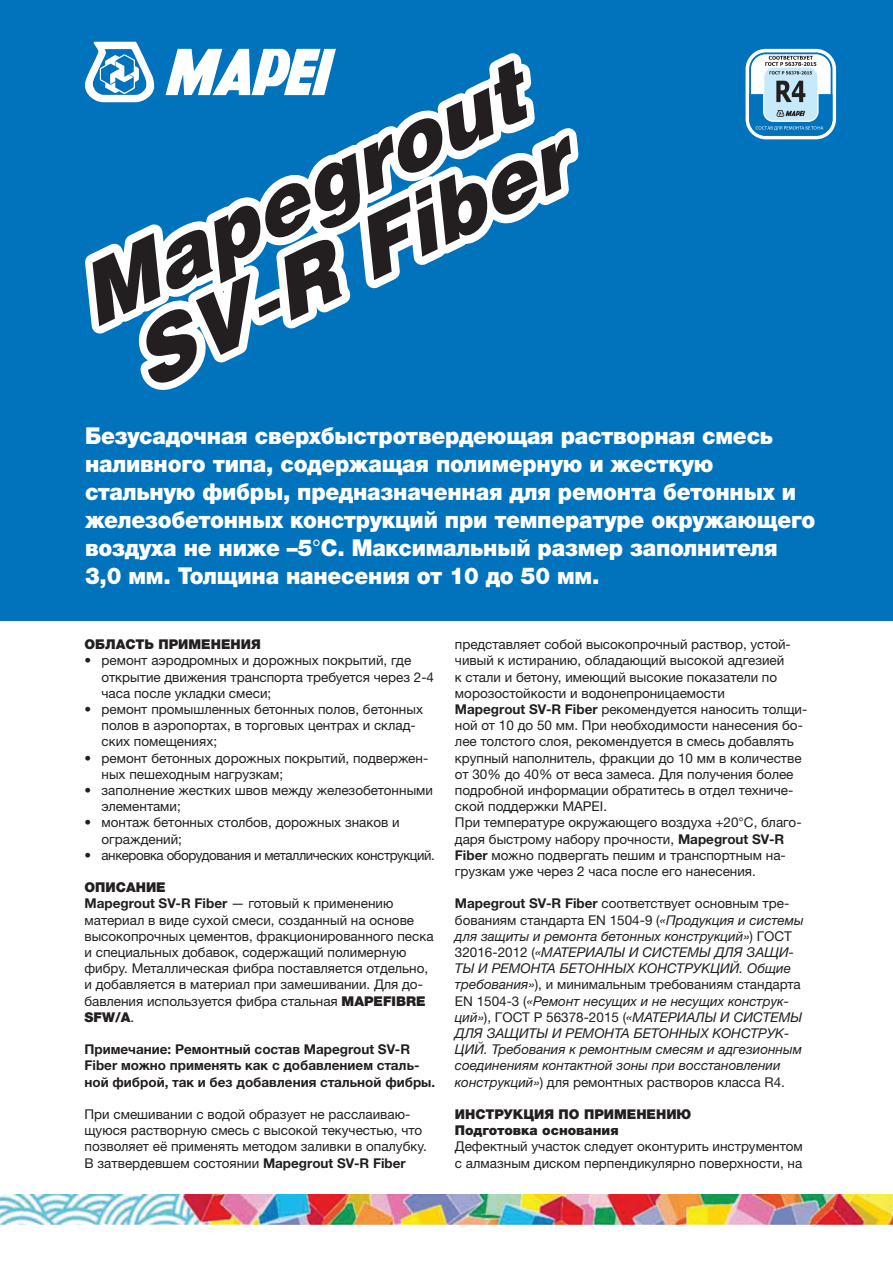
<style>
.page{position:relative;width:893px;height:1263px;background:#fff}
.page>*{position:absolute;margin:0;border:0;box-sizing:border-box;transform-origin:0 0}
.t1{font:900 23.25px/27.9px "Helvetica Neue LTW1 G";letter-spacing:-.01em;color:#fff;scale:.95 1}
.t2{font:13.5px/16.2px "Helvetica Neue LTW1 G";color:#231f20}
.t3{font:italic 13.5px/16.2px "Helvetica Neue LTW1 G";color:#231f20}
.t4{font:700 13.5px/16.2px "Helvetica Neue LTW1 G";color:#231f20}
.заголовок1{font:900 13.5px "Helvetica Neue LTW1 G";color:#231f20}
.t5{font:13.5px "Helvetica Neue LTW1 G";letter-spacing:-.03em;color:#231f20}
.s1{font-weight:400}
.s2{font-weight:700}
.s3{font-weight:900}
.s4{font-weight:700;font-style:normal}
.s5{font-style:normal}
</style>
<div class="page">
<div style="left:0;top:0;width:893px;height:621px;background:#0073bc"></div>
<img style="left:0;top:1194px;width:893px;height:30px">
<svg style="left:85px;top:41px;width:494px;height:349px"></svg>
<svg style="left:145px;top:135px;width:426px;height:251px"></svg>
<svg style="left:93px;top:60px;width:434px;height:266px"></svg>
<div style="left:746px;top:49px;width:90px;height:90px;background:#fff;border-radius:20px"></div>
<svg style="left:749px;top:52px;width:83px;height:84px"></svg>
<p class="t1" style="left:85px;top:422px;width:770px">Безусадочная сверхбыстротвердеющая растворная смесь наливного типа, содержащая полимерную и жесткую стальную фибры, предназначенная для ремонта бетонных и железобетонных конструкций при температуре окружающего воздуха не ниже –5<span class="s1">°</span>C. Максимальный размер заполнителя 3,0 мм. Толщина нанесения от 10 до 50 мм.</p>
<p class="заголовок1" style="left:85px;top:636px;width:178px">ОБЛАСТЬ ПРИМЕНЕНИЯ</p>
<p class="t2" style="left:102px;top:652px;width:334px;text-indent:-17px">• ремонт аэродромных и дорожных покрытий, где открытие движения транспорта требуется через 2-4 часа после укладки смеси;</p>
<p class="t2" style="left:102px;top:701px;width:323px;text-indent:-17px">• ремонт промышленных бетонных полов, бетонных полов в аэропортах, в торговых центрах и склад&shy;ских помещениях;</p>
<p class="t2" style="left:102px;top:749px;width:328px;text-indent:-17px">• ремонт бетонных дорожных покрытий, подвержен&shy;ных пешеходным нагрузкам;</p>
<p class="t2" style="left:102px;top:782px;width:333px;text-indent:-17px">• заполнение жестких швов между железобетонными элементами;</p>
<p class="t2" style="left:102px;top:814px;width:300px;text-indent:-17px">• монтаж бетонных столбов, дорожных знаков и ограждений;</p>
<p class="t5" style="left:85px;top:847px;width:352px">• анкеровка оборудования и металлических конструкций.</p>
<p class="заголовок1" style="left:85px;top:879px;width:83px">ОПИСАНИЕ</p>
<p class="t2" style="left:85px;top:895px;width:351px"><span class="s2">Mapegrout SV-R Fiber</span> — готовый к применению материал в виде сухой смеси, созданный на основе высокопрочных цементов, фракционированного песка и специальных добавок, содержащий полимерную фибру. Металлическая фибра поставляется отдельно, и добавляется в материал при замешивании. Для до&shy;бавления используется фибра стальная <span class="s3">MAPEFIBRE SFW/A</span>.</p>
<p class="t4" style="left:85px;top:1041px;width:352px">Примечание: Ремонтный состав Mapegrout SV-R<br>Fiber можно применять как с добавлением сталь&shy;ной фиброй, так и без добавления стальной фибры.</p>
<p class="t2" style="left:85px;top:1106px;width:344px">При смешивании с водой образует не расслаиваю&shy;щуюся растворную смесь с высокой текучестью, что позволяет её применять методом заливки в опалубку.</p>
<p class="t2" style="left:85px;top:1154px;width:323px">В затвердевшем состоянии <span class="s2">Mapegrout SV-R Fiber</span></p>
<p class="t2" style="left:455px;top:636px;width:337px">представляет собой высокопрочный раствор, устой&shy;чивый к истиранию, обладающий высокой адгезией к стали и бетону, имеющий высокие показатели по морозостойкости и водонепроницаемости</p>
<p class="t2" style="left:455px;top:701px;width:354px"><span class="s2">Mapegrout SV-R Fiber</span> рекомендуется наносить толщи&shy;ной от 10 до 50 мм. При необходимости нанесения бо&shy;лее толстого слоя, рекомендуется в смесь добавлять крупный наполнитель, фракции до 10 мм в количестве от 30% до 40% от веса замеса. Для получения более подробной информации обратитесь в отдел техниче&shy;ской поддержки MAPEI.</p>
<p class="t2" style="left:455px;top:814px;width:348px">При температуре окружающего воздуха +20°С, благо&shy;даря быстрому набору прочности, <span class="s2">Mapegrout SV-R Fiber</span> можно подвергать пешим и транспортным на&shy;грузкам уже через 2 часа после его нанесения.</p>
<p class="t3" style="left:455px;top:895px;width:350px"><span class="s4">Mapegrout SV-R Fiber</span> <span class="s5">соответствует основным тре&shy;бованиям стандарта EN 1504-9 (</span>«Продукция и системы для защиты и ремонта бетонных конструкций»<span class="s5">) ГОСТ 32016-2012 (</span>«МАТЕРИАЛЫ И СИСТЕМЫ ДЛЯ ЗАЩИ-ТЫ И РЕМОНТА БЕТОННЫХ КОНСТРУКЦИЙ. Общие требования»<span class="s5">), и минимальным требованиям стандарта EN 1504-3 (</span>«Ремонт несущих и не несущих конструк&shy;ций»<span class="s5">), ГОСТ Р 56378-2015 (</span>«МАТЕРИАЛЫ И СИСТЕМЫ ДЛЯ ЗАЩИТЫ И РЕМОНТА БЕТОННЫХ КОНСТРУК-ЦИЙ. Требования к ремонтным смесям и адгезионным соединениям контактной зоны при восстановлении конструкций»<span class="s5">) для ремонтных растворов класса R4.</span></p>
<p class="заголовок1" style="left:455px;top:1106px;width:238px">ИНСТРУКЦИЯ ПО ПРИМЕНЕНИЮ</p>
<p class="заголовок1" style="left:455px;top:1122px;width:165px">Подготовка основания</p>
<p class="t2" style="left:455px;top:1138px;width:349px">Дефектный участок следует оконтурить инструментом с алмазным диском перпендикулярно поверхности, на</p>
</div>
